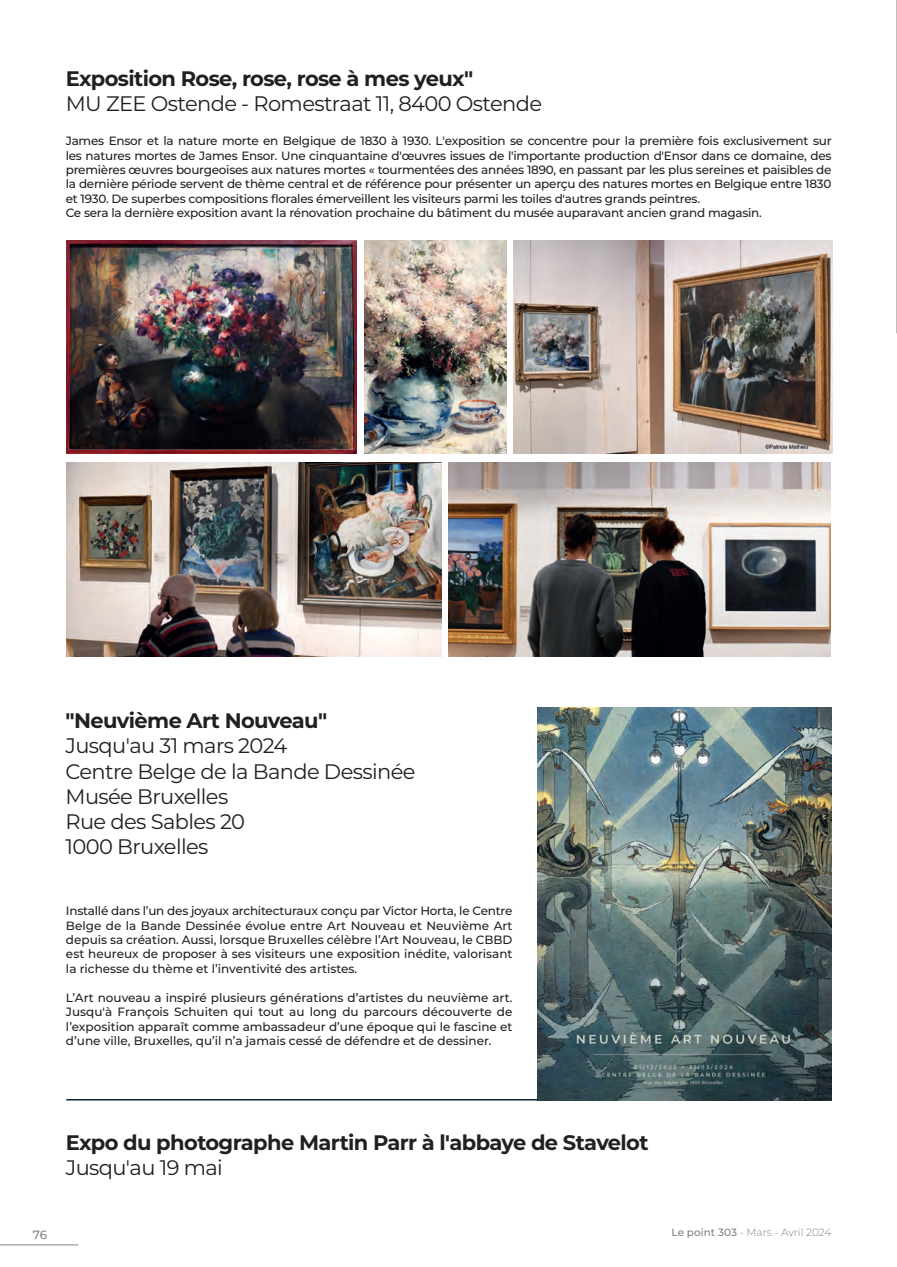
<style>
.page{position:relative;width:897px;height:1267px;background:#fff}
.page>*{position:absolute;margin:0;border:0;box-sizing:border-box;transform-origin:0 0}
.t1{font:21px/25.2px "Montserrat";letter-spacing:-.03em;color:#231f20}
.t2{font:700 21px "Montserrat";letter-spacing:-.03em;color:#231f20}
.t3{font:500 12px/14.4px "Montserrat";letter-spacing:-.02em;color:#231f20;text-align:justify}
.t4{font:500 12px "Montserrat";color:#808285}
.t5{font:300 10.5px "Montserrat";color:#808285}
.s1{font-weight:500}
</style>
<div class="page">
<hr style="left:0;top:1244px;width:78px;height:1px;background:#808285">
<img style="left:66px;top:240px;width:291px;height:213px">
<img style="left:537px;top:708px;width:294px;height:392px">
<hr style="left:66px;top:1098px;width:471px;height:2px;background:#07252e">
<img style="left:364px;top:240px;width:142px;height:213px">
<img style="left:513px;top:240px;width:319px;height:213px">
<img style="left:66px;top:462px;width:375px;height:194px">
<img style="left:448px;top:462px;width:381px;height:194px">
<h1 class="t2" style="left:66px;top:63px;width:409px">Exposition Rose, rose, rose à mes yeux"</h1>
<h1 class="t1" style="left:66px;top:90px;width:478px">MU ZEE Ostende - Romestraat 11, 8400 Ostende</h1>
<p class="t3" style="left:66px;top:133px;width:767px;text-align:left">James Ensor et la nature morte en Belgique de 1830 à 1930. L'exposition se concentre pour la première fois exclusivement sur les natures mortes de James Ensor. Une cinquantaine d'œuvres issues de l'importante production d'Ensor dans ce domaine, des premières œuvres bourgeoises aux natures mortes « tourmentées des années 1890, en passant par les plus sereines et paisibles de la dernière période servent de thème central et de référence pour présenter un aperçu des natures mortes en Belgique entre 1830 et 1930. De superbes compositions florales émerveillent les visiteurs parmi les toiles d'autres grands peintres.<br>Ce sera la dernière exposition avant la rénovation prochaine du bâtiment du musée auparavant ancien grand magasin.</p>
<h1 class="t2" style="left:66px;top:705px;width:263px">"Neuvième Art Nouveau"</h1>
<h1 class="t1" style="left:66px;top:732px;width:351px">Jusqu'au 31 mars 2024<br>Centre Belge de la Bande Dessinée<br>Musée Bruxelles<br>Rue des Sables 20<br>1000 Bruxelles</h1>
<p class="t3" style="left:66px;top:903px;width:448px">Installé dans l’un des joyaux architecturaux conçu par Victor Horta, le Centre Belge de la Bande Dessinée évolue entre Art Nouveau et Neuvième Art depuis sa création. Aussi, lorsque Bruxelles célèbre l’Art Nouveau, le CBBD est heureux de proposer à ses visiteurs une exposition inédite, valorisant la richesse du thème et l’inventivité des artistes.</p>
<p class="t3" style="left:66px;top:989px;width:448px">L’Art nouveau a inspiré plusieurs générations d’artistes du neuvième art.<br>Jusqu'à François Schuiten qui tout au long du parcours découverte de l’exposition apparaît comme ambassadeur d’une époque qui le fascine et d’une ville, Bruxelles, qu’il n’a jamais cessé de défendre et de dessiner.</p>
<h1 class="t2" style="left:66px;top:1127px;width:584px">Expo du photographe Martin Parr à l'abbaye de Stavelot</h1>
<h1 class="t1" style="left:66px;top:1154px;width:158px">Jusqu'au 19 mai</h1>
<p class="t4" style="left:33px;top:1225px;width:16px">76</p>
<p class="t5" style="left:671px;top:1225px;width:161px"><span class="s1">Le point 303</span> - Mars - Avril 2024</p>
</div>
